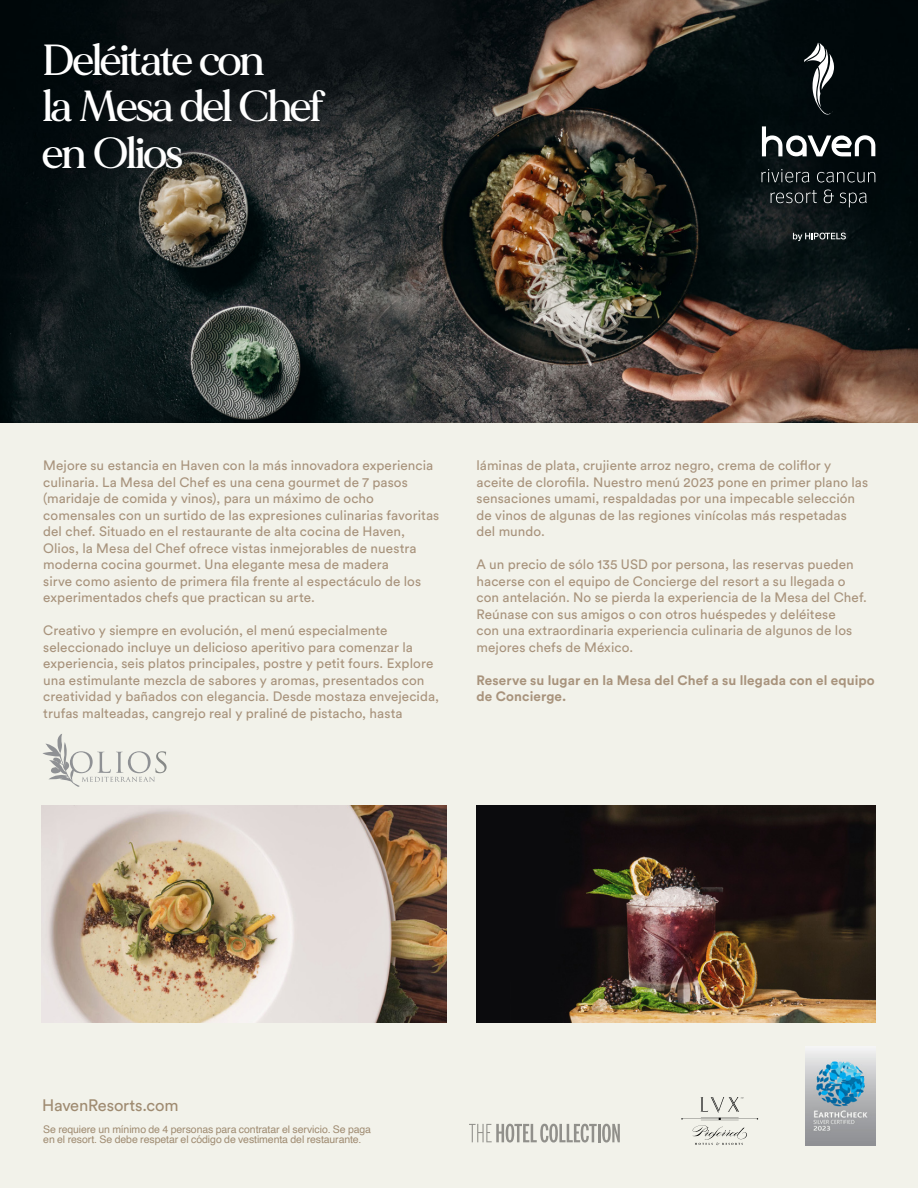
<style>
.page{position:relative;width:918px;height:1188px;background:#fff}
.page>*{position:absolute;margin:0;border:0;box-sizing:border-box;transform-origin:0 0}
.t1{font:500 43.5px/46.5px "MADE Mirage";letter-spacing:-.04em;color:#fff}
.t2{font:16.5px "Circular Std";letter-spacing:-.015em;color:#a8937c}
.t3{font:13.5px/16.5px "Circular Std";letter-spacing:.005em;color:#a8937c}
.t4{font:700 13.5px/16.5px "Circular Std";letter-spacing:.01em;color:#a8937c}
.t5{font:10.5px/10.5px "Helvetica";letter-spacing:-.01em;color:#a8937c}
</style>
<div class="page">
<img style="left:0;top:0;width:918px;height:423px">
<div style="left:0;top:423px;width:918px;height:765px;background:#f2f2ea"></div>
<img style="left:41px;top:806px;width:405px;height:217px">
<img style="left:477px;top:806px;width:399px;height:217px">
<svg style="left:43px;top:734px;width:124px;height:53px"></svg>
<svg style="left:762px;top:169px;width:47px;height:13px"></svg>
<svg style="left:817px;top:172px;width:58px;height:10px"></svg>
<svg style="left:771px;top:190px;width:46px;height:13px"></svg>
<svg style="left:824px;top:190px;width:10px;height:13px"></svg>
<svg style="left:840px;top:193px;width:27px;height:14px"></svg>
<svg style="left:762px;top:126px;width:113px;height:30px"></svg>
<svg style="left:804px;top:43px;width:30px;height:74px"></svg>
<svg style="left:793px;top:233px;width:53px;height:8px"></svg>
<img style="left:806px;top:1046px;width:69px;height:99px">
<h1 class="t1" style="left:43px;top:37px;width:282px">Deléitate con<br>la Mesa del Chef en Olios</h1>
<p class="t3" style="left:43px;top:457px;width:398px">Mejore su estancia en Haven con la más innovadora experiencia culinaria. La Mesa del Chef es una cena gourmet de 7 pasos (maridaje de comida y vinos), para un máximo de ocho comensales con un surtido de las expresiones culinarias favoritas del chef. Situado en el restaurante de alta cocina de Haven, Olios, la Mesa del Chef ofrece vistas inmejorables de nuestra moderna cocina gourmet. Una elegante mesa de madera<br>sirve como asiento de primera fila frente al espectáculo de los experimentados chefs que practican su arte.</p>
<p class="t3" style="left:43px;top:622px;width:397px">Creativo y siempre en evolución, el menú especialmente seleccionado incluye un delicioso aperitivo para comenzar la experiencia, seis platos principales, postre y petit fours. Explore una estimulante mezcla de sabores y aromas, presentados con creatividad y bañados con elegancia. Desde mostaza envejecida, trufas malteadas, cangrejo real y praliné de pistacho, hasta</p>
<p class="t3" style="left:477px;top:457px;width:393px">láminas de plata, crujiente arroz negro, crema de coliflor y aceite de clorofila. Nuestro menú 2023 pone en primer plano las sensaciones umami, respaldadas por una impecable selección de vinos de algunas de las regiones vinícolas más respetadas del mundo.</p>
<p class="t3" style="left:477px;top:556px;width:392px">A un precio de sólo 135 USD por persona, las reservas pueden hacerse con el equipo de Concierge del resort a su llegada o con antelación. No se pierda la experiencia de la Mesa del Chef.<br>Reúnase con sus amigos o con otros huéspedes y deléitese<br>con una extraordinaria experiencia culinaria de algunos de los mejores chefs de México.</p>
<p class="t4" style="left:477px;top:672px;width:400px">Reserve su lugar en la Mesa del Chef a su llegada con el equipo de Concierge.</p>
<p class="t2" style="left:42px;top:1095px;width:138px">HavenResorts.com</p>
<p class="t5" style="left:43px;top:1124px;width:329px">Se requiere un mínimo de 4 personas para contratar el servicio. Se paga en el resort. Se debe respetar el código de vestimenta del restaurante.</p>
</div>
